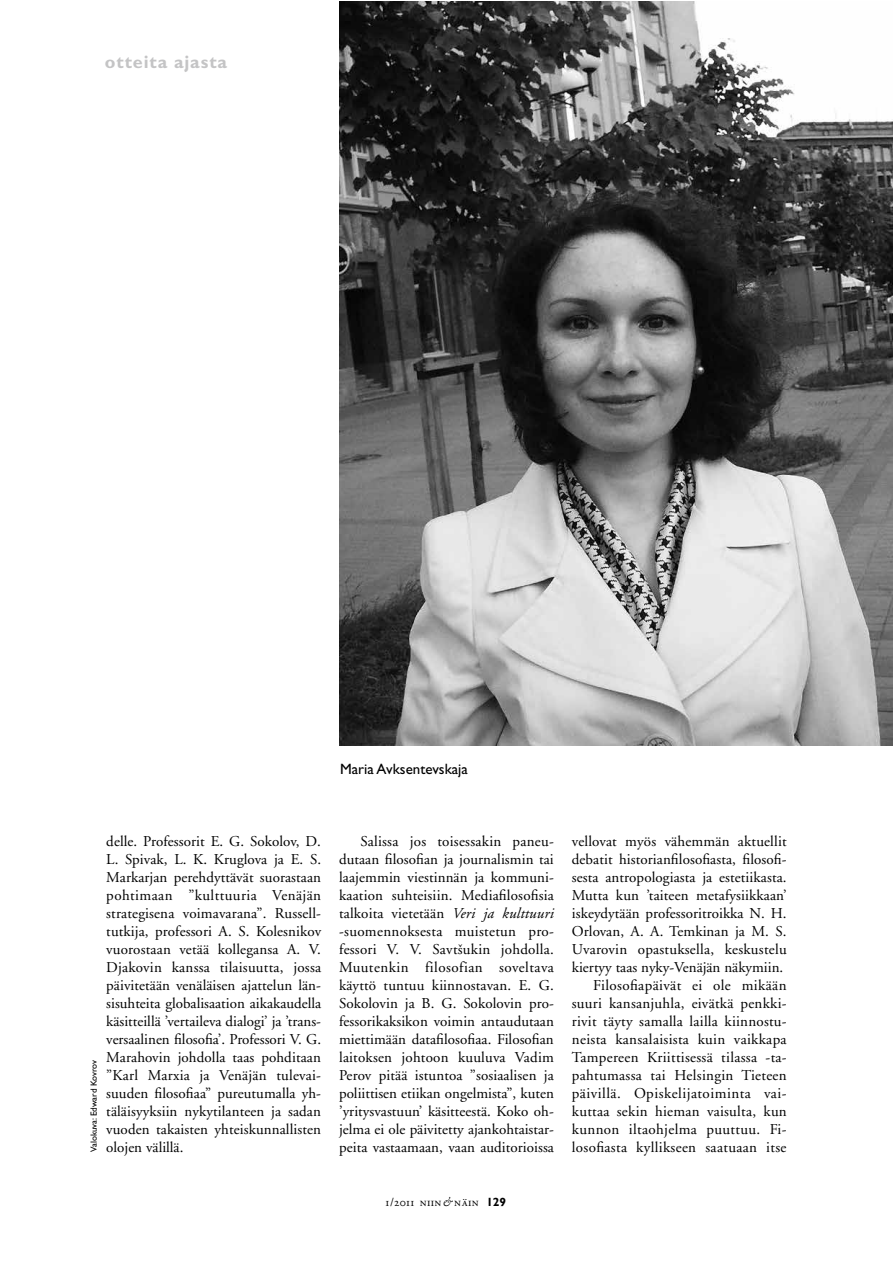
<style>
.page{position:relative;width:893px;height:1263px;background:#fff}
.page>*{position:absolute;margin:0;border:0;box-sizing:border-box;transform-origin:0 0}
.t1{font:700 18px "Gill Sans";letter-spacing:.05em;color:#c4c4c5}
.t2{font:15px/18px "Adobe Garamond";letter-spacing:.015em;color:#000;text-align:justify}
.t3{font:15px "Gill Sans";color:#000}
.t4{font:12px "Adobe Garamond Regular SC";letter-spacing:.025em;color:#000}
.t5{font:9px "Gill Sans";color:#000}
.s1{font-style:italic}
.s2{font-family:"Adobe Garamond";font-style:italic}
.s3{font-family:"Gill Sans";font-weight:700}
</style>
<div class="page">
<img style="left:339px;top:1px;width:553px;height:744px">
<p class="t1" style="left:105px;top:55px;width:124px">otteita ajasta</p>
<p class="t3" style="left:340px;top:764px;width:129px">Maria Avksentevskaja</p>
<p class="t5" style="left:91px;top:1152px;width:94px;rotate:-90deg">Valokuva: Edward Kovrov</p>
<p class="t2" style="left:106px;top:834px;width:216px">delle. Professorit E. G. Sokolov, D.<br>L. Spivak, L. K. Kruglova ja E. S.<br>Markarjan perehdyttävät suorastaan pohtimaan ”kulttuuria Venäjän strategisena voimavarana”. Russell&shy;tutkija, professori A. S. Kolesnikov vuorostaan vetää kollegansa A. V.<br>Djakovin kanssa tilaisuutta, jossa päivitetään venäläisen ajattelun län&shy;sisuhteita globalisaation aikakaudella käsitteillä ’vertaileva dialogi’ ja ’trans&shy;versaalinen filosofia’. Professori V. G.<br>Marahovin johdolla taas pohditaan ”Karl Marxia ja Venäjän tulevai&shy;suuden filosofiaa” pureutumalla yh&shy;täläisyyksiin nykytilanteen ja sadan vuoden takaisten yhteiskunnallisten olojen välillä.</p>
<p class="t2" style="left:339px;top:834px;width:216px;text-indent:21px">Salissa jos toisessakin paneu&shy;dutaan filosofian ja journalismin tai laajemmin viestinnän ja kommuni&shy;kaation suhteisiin. Mediafilosofisia talkoita vietetään <span class="s1">Veri ja kulttuuri </span>-suomennoksesta muistetun pro&shy;fessori V. V. Savtšukin johdolla.<br>Muutenkin filosofian soveltava käyttö tuntuu kiinnostavan. E. G.<br>Sokolovin ja B. G. Sokolovin pro&shy;fessorikaksikon voimin antaudutaan miettimään datafilosofiaa. Filosofian laitoksen johtoon kuuluva Vadim Perov pitää istuntoa ”sosiaalisen ja poliittisen etiikan ongelmista”, kuten ’yritysvastuun’ käsitteestä. Koko oh&shy;jelma ei ole päivitetty ajankohtaistar&shy;peita vastaamaan, vaan auditorioissa</p>
<p class="t2" style="left:572px;top:834px;width:216px;text-align:right">vellovat myös vähemmän aktuellit debatit historianfilosofiasta, filosofi&shy;sesta antropologiasta ja estetiikasta.<br>Mutta kun ’taiteen metafysiikkaan’ iskeydytään professoritroikka N. H.<br>Orlovan, A. A. Temkinan ja M. S.<br>Uvarovin opastuksella, keskustelu kiertyy taas nyky-Venäjän näkymiin.<br>Filosofiapäivät ei ole mikään suuri kansanjuhla, eivätkä penkki&shy;rivit täyty samalla lailla kiinnostu&shy;neista kansalaisista kuin vaikkapa Tampereen Kriittisessä tilassa -ta&shy;pahtumassa tai Helsingin Tieteen päivillä. Opiskelijatoiminta vai&shy;kuttaa sekin hieman vaisulta, kun kunnon iltaohjelma puuttuu. Fi-</p>
<p class="t2" style="left:572px;top:1140px;width:216px">losofiasta kyllikseen saatuaan itse</p>
<p class="t4" style="left:385px;top:1195px;width:122px">1/2011 niin <span class="s2">&amp;</span> näin <span class="s3">129</span></p>
</div>
